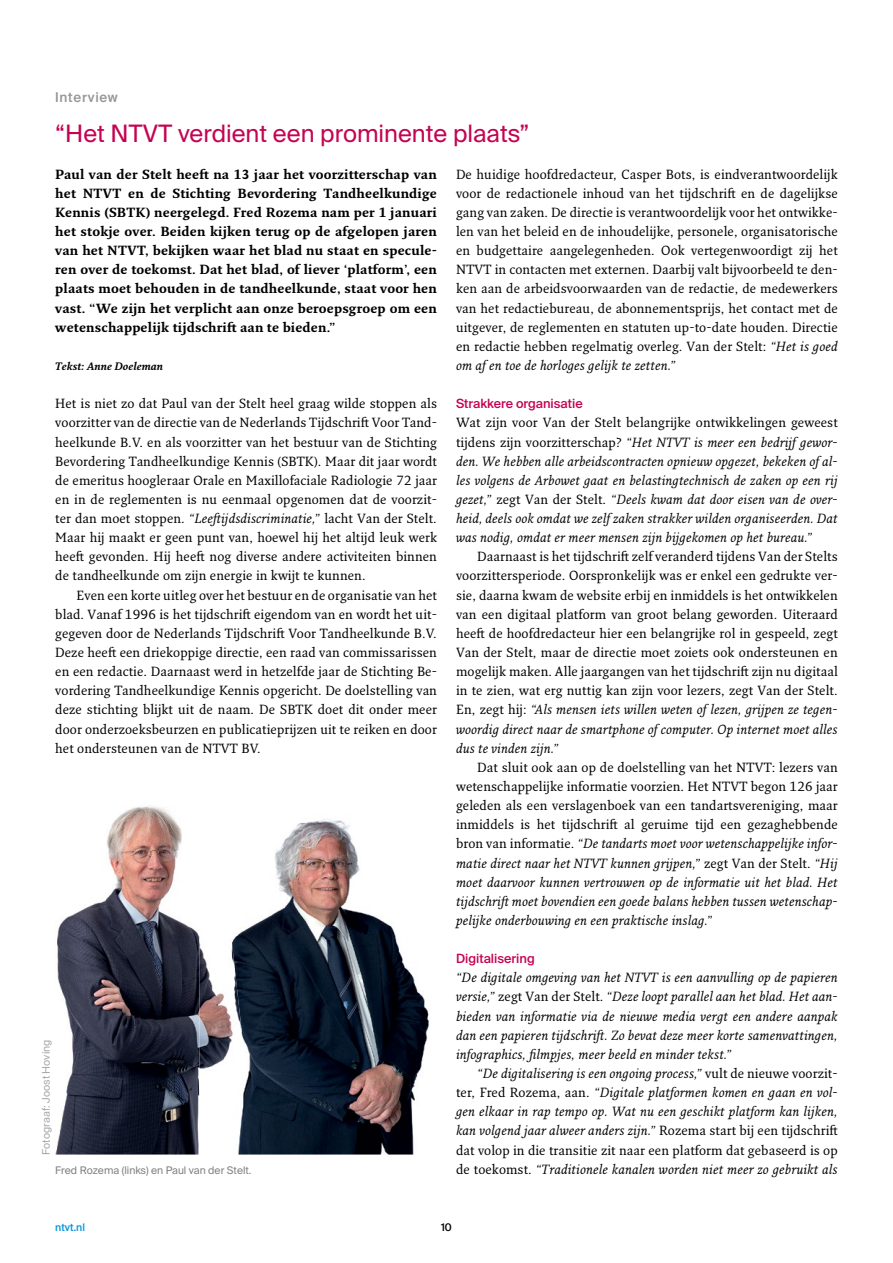
<style>
.page{position:relative;width:893px;height:1263px;background:#fff}
.page>*{position:absolute;margin:0;border:0;box-sizing:border-box;transform-origin:0 0}
.t1{font:24px "Suisse Intl";color:#c40452}
.t2{font:500 13.5px "Suisse Intl";letter-spacing:.05em;color:#939598}
.t3{font:12.9px/19.2px "Fresco Plus Pro";letter-spacing:.01em;color:#000;text-align:justify}
.t4{font:italic 12.9px/19.2px "Fresco Plus Pro";color:#000;text-align:justify}
.t5{font:700 12.9px/19.2px "Fresco Plus Pro";letter-spacing:.01em;color:#000;text-align:justify}
.t6{font:500 12.75px "Suisse Intl";color:#c40452}
.t7{font:10.5px "Suisse Intl";color:#808285}
.t8{font:10.5px "Suisse Intl";color:#a7a9ac}
.t9{font:italic 700 10.5px "Fresco Plus Pro";color:#000}
.t10{font:500 10.5px "Suisse Intl";color:#0095da}
.t11{font:500 10.5px "Suisse Intl";color:#000}
.s1{font-style:italic}
.s2{font-style:normal}
</style>
<div class="page">
<img style="left:242px;top:819px;width:187px;height:335px">
<img style="left:55px;top:806px;width:144px;height:348px">
<img style="left:199px;top:931px;width:43px;height:223px">
<p class="t2" style="left:55px;top:89px;width:64px">Interview</p>
<h1 class="t1" style="left:55px;top:119px;width:476px">“Het NTVT verdient een prominente plaats”</h1>
<p class="t3" style="left:456px;top:164px;width:383px">De huidige hoofdredacteur, Casper Bots, is eindverantwoordelijk voor de redactionele inhoud van het tijdschrift en de dagelijkse gang van zaken. De directie is verantwoordelijk voor het ontwikke&shy;len van het beleid en de inhoudelijke, personele, organisatorische en budgettaire aangelegenheden. Ook vertegenwoordigt zij het NTVT in contacten met externen. Daarbij valt bijvoorbeeld te den&shy;ken aan de arbeidsvoorwaarden van de redactie, de medewerkers van het redactiebureau, de abonnementsprijs, het contact met de uitgever, de reglementen en statuten up-to-date houden. Directie en redactie hebben regelmatig overleg. Van der Stelt: <span class="s1">“Het is goed om af en toe de horloges gelijk te zetten.”</span></p>
<p class="t6" style="left:456px;top:396px;width:128px">Strakkere organisatie</p>
<p class="t4" style="left:456px;top:413px;width:383px"><span class="s2">Wat zijn voor Van der Stelt belangrijke ontwikkelingen geweest tijdens zijn voorzitterschap?</span> “Het NTVT is meer een bedrijf gewor&shy;den. We hebben alle arbeidscontracten opnieuw opgezet, bekeken of al&shy;les volgens de Arbowet gaat en belastingtechnisch de zaken op een rij gezet,” <span class="s2">zegt Van der Stelt.</span> “Deels kwam dat door eisen van de over&shy;heid, deels ook omdat we zelf zaken strakker wilden organiseerden. Dat was nodig, omdat er meer mensen zijn bijgekomen op het bureau.”</p>
<p class="t3" style="left:456px;top:547px;width:383px;text-indent:21px">Daarnaast is het tijdschrift zelf veranderd tijdens Van der Stelts voorzittersperiode. Oorspronkelijk was er enkel een gedrukte ver&shy;sie, daarna kwam de website erbij en inmiddels is het ontwikkelen van een digitaal platform van groot belang geworden. Uiteraard heeft de hoofdredacteur hier een belangrijke rol in gespeeld, zegt Van der Stelt, maar de directie moet zoiets ook ondersteunen en mogelijk maken. Alle jaargangen van het tijdschrift zijn nu digitaal in te zien, wat erg nuttig kan zijn voor lezers, zegt Van der Stelt.<br>En, zegt hij: <span class="s1">“Als mensen iets willen weten of lezen, grijpen ze tegen&shy;woordig direct naar de smartphone of computer. Op internet moet alles dus te vinden zijn.”</span></p>
<p class="t3" style="left:456px;top:757px;width:383px;text-indent:21px">Dat sluit ook aan op de doelstelling van het NTVT: lezers van wetenschappelijke informatie voorzien. Het NTVT begon 126 jaar geleden als een verslagenboek van een tandartsvereniging, maar inmiddels is het tijdschrift al geruime tijd een gezaghebbende bron van informatie. <span class="s1">“De tandarts moet voor wetenschappelijke infor&shy;matie direct naar het NTVT kunnen grijpen,”</span> zegt Van der Stelt. <span class="s1">“Hij moet daarvoor kunnen vertrouwen op de informatie uit het blad. Het tijdschriftmoet bovendien een goede balans hebben tussen wetenschap&shy;pelijke onderbouwing en een praktische inslag.”</span></p>
<p class="t6" style="left:456px;top:951px;width:80px">Digitalisering</p>
<p class="t4" style="left:456px;top:968px;width:383px">“De digitale omgeving van het NTVT is een aanvulling op de papieren versie,” <span class="s2">zegt Van der Stelt.</span> “Deze loopt parallel aan het blad. Het aan&shy;bieden van informatie via de nieuwe media vergt een andere aanpak dan een papieren tijdschrift. Zo bevat deze meer korte samenvattingen, infographics, filmpjes, meer beeld en minder tekst.”</p>
<p class="t4" style="left:456px;top:1064px;width:383px;text-indent:21px">“De digitalisering is een ongoing process,” <span class="s2">vult de nieuwe voorzit&shy;ter, Fred Rozema, aan.</span> “Digitale platformen komen en gaan en vol&shy;gen elkaar in rap tempo op. Wat nu een geschikt platform kan lijken, kan volgend jaar alweer anders zijn.” <span class="s2">Rozema start bij een tijdschrift dat volop in die transitie zit naar een platform dat gebaseerd is op de toekomst.</span> “Traditionele kanalen worden niet meer zo gebruikt als</p>
<p class="t5" style="left:55px;top:164px;width:383px">Paul van der Stelt heeft na 13 jaar het voorzitterschap van het NTVT en de Stichting Bevordering Tandheelkundige Kennis (SBTK) neergelegd. Fred Rozema nam per 1 januari het stokje over. Beiden kijken terug op de afgelopen jaren van het NTVT, bekijken waar het blad nu staat en specule&shy;ren over de toekomst. Dat het blad, of liever ‘platform’, een plaats moet behouden in de tandheelkunde, staat voor hen vast. “We zijn het verplicht aan onze beroepsgroep om een wetenschappelijk tijdschrift aan te bieden.”</p>
<p class="t9" style="left:55px;top:360px;width:109px">Tekst: Anne Doeleman</p>
<p class="t3" style="left:55px;top:394px;width:383px">Het is niet zo dat Paul van der Stelt heel graag wilde stoppen als voorzitter van de directie van de Nederlands Tijdschrift Voor Tand&shy;heelkunde B.V. en als voorzitter van het bestuur van de Stichting Bevordering Tandheelkundige Kennis (SBTK). Maar dit jaar wordt de emeritus hoogleraar Orale en Maxillofaciale Radiologie 72 jaar en in de reglementen is nu eenmaal opgenomen dat de voorzit&shy;ter dan moet stoppen. <span class="s1">“Leeftijdsdiscriminatie,”</span> lacht Van der Stelt.<br>Maar hij maakt er geen punt van, hoewel hij het altijd leuk werk heeft gevonden. Hij heeft nog diverse andere activiteiten binnen de tandheelkunde om zijn energie in kwijt te kunnen.</p>
<p class="t3" style="left:55px;top:585px;width:383px;text-indent:21px">Even een korte uitleg over het bestuur en de organisatie van het blad. Vanaf 1996 is het tijdschrift eigendom van en wordt het uit&shy;gegeven door de Nederlands Tijdschrift Voor Tandheelkunde B.V.<br>Deze heeft een driekoppige directie, een raad van commissarissen en een redactie. Daarnaast werd in hetzelfde jaar de Stichting Be&shy;vordering Tandheelkundige Kennis opgericht. De doelstelling van deze stichting blijkt uit de naam. De SBTK doet dit onder meer door onderzoeksbeurzen en publicatieprijzen uit te reiken en door het ondersteunen van de NTVT BV.</p>
<p class="t8" style="left:40px;top:1154px;width:116px;rotate:-90deg">Fotograaf: Joost Hoving</p>
<p class="t7" style="left:55px;top:1164px;width:198px">Fred Rozema (links) en Paul van der Stelt.</p>
<p class="t10" style="left:55px;top:1221px;width:31px">ntvt.nl</p>
<p class="t11" style="left:441px;top:1221px;width:12px">10</p>
</div>
